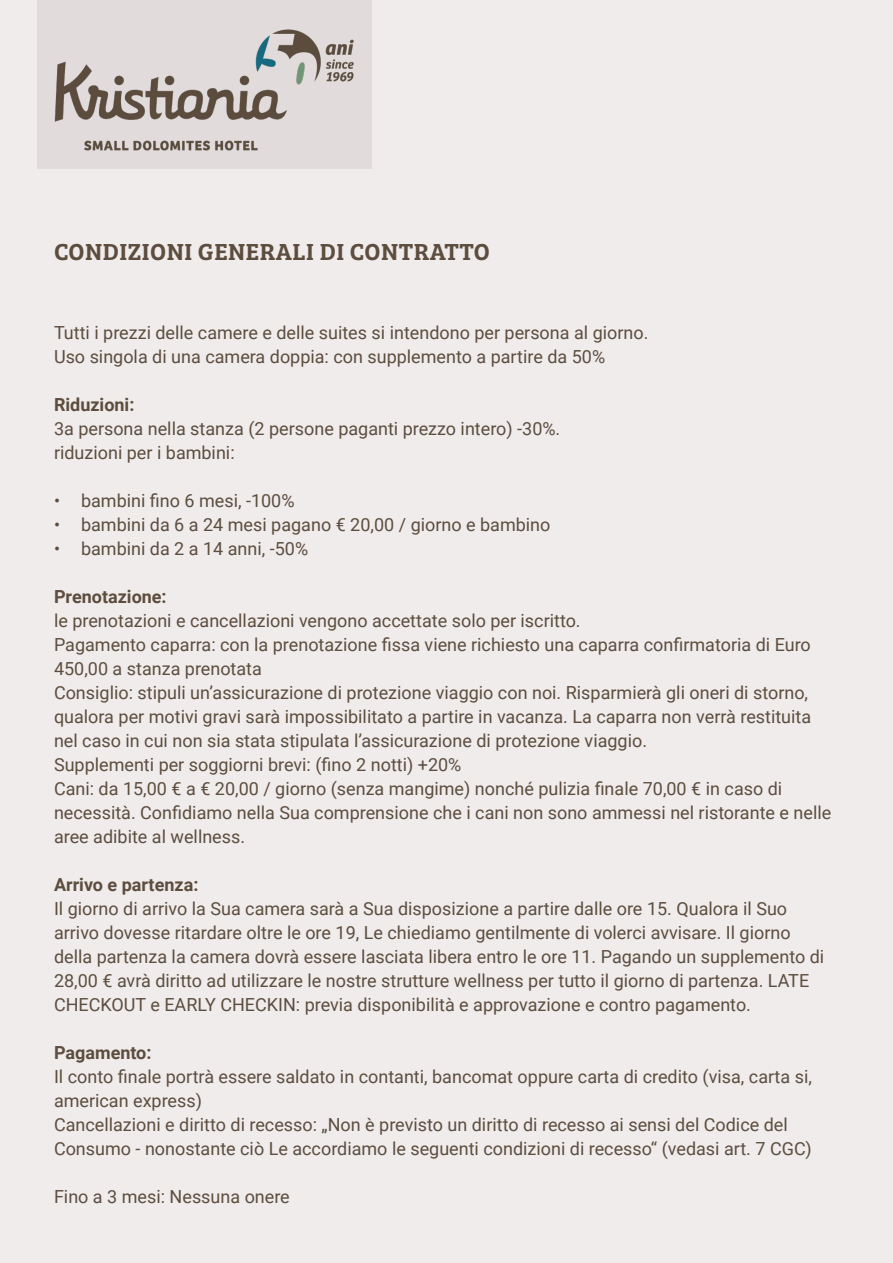
<style>
.page{position:relative;width:893px;height:1263px;background:#f0ecec}
.page>*{position:absolute;margin:0;border:0;box-sizing:border-box;transform-origin:0 0}
.t1{font:24px "Bree Serif Sb";letter-spacing:.02em;color:#5c4d3e}
.t2{font:18px/24px "Roboto";color:#5c4d3e}
.t3{font:700 18px "Roboto";color:#5c4d3e}
</style>
<div class="page">
<img style="left:37px;top:0;width:335px;height:169px">
<h1 class="t1" style="left:54px;top:233px;width:437px">CONDIZIONI GENERALI DI CONTRATTO</h1>
<p class="t2" style="left:54px;top:320px;width:596px">Tutti i prezzi delle camere e delle suites si intendono per persona al giorno.<br>Uso singola di una camera doppia: con supplemento a partire da 50%</p>
<p class="t3" style="left:54px;top:392px;width:82px">Riduzioni:</p>
<p class="t2" style="left:54px;top:416px;width:508px">3a persona nella stanza (2 persone paganti prezzo intero) -30%. riduzioni per i bambini:</p>
<p class="t2" style="left:54px;top:488px;width:242px">• bambini fino 6 mesi, -100%</p>
<p class="t2" style="left:54px;top:512px;width:498px">• bambini da 6 a 24 mesi pagano € 20,00 / giorno e bambino</p>
<p class="t2" style="left:54px;top:536px;width:256px">• bambini da 2 a 14 anni, -50%</p>
<p class="t3" style="left:54px;top:584px;width:114px">Prenotazione:</p>
<p class="t2" style="left:54px;top:608px;width:779px">le prenotazioni e cancellazioni vengono accettate solo per iscritto.<br>Pagamento caparra: con la prenotazione fissa viene richiesto una caparra confirmatoria di Euro 450,00 a stanza prenotata<br>Consiglio: stipuli un’assicurazione di protezione viaggio con noi. Risparmierà gli oneri di storno, qualora per motivi gravi sarà impossibilitato a partire in vacanza. La caparra non verrà restituita nel caso in cui non sia stata stipulata l’assicurazione di protezione viaggio.<br>Supplementi per soggiorni brevi: (fino 2 notti) +20%<br>Cani: da 15,00 € a € 20,00 / giorno (senza mangime) nonché pulizia finale 70,00 € in caso di necessità. Confidiamo nella Sua comprensione che i cani non sono ammessi nel ristorante e nelle aree adibite al wellness.</p>
<p class="t3" style="left:54px;top:872px;width:146px">Arrivo e partenza:</p>
<p class="t2" style="left:54px;top:896px;width:772px">Il giorno di arrivo la Sua camera sarà a Sua disposizione a partire dalle ore 15. Qualora il Suo arrivo dovesse ritardare oltre le ore 19, Le chiediamo gentilmente di volerci avvisare. Il giorno della partenza la camera dovrà essere lasciata libera entro le ore 11. Pagando un supplemento di 28,00 € avrà diritto ad utilizzare le nostre strutture wellness per tutto il giorno di partenza. LATE CHECKOUT e EARLY CHECKIN: previa disponibilità e approvazione e contro pagamento.</p>
<p class="t3" style="left:54px;top:1040px;width:99px">Pagamento:</p>
<p class="t2" style="left:54px;top:1064px;width:759px">Il conto finale portrà essere saldato in contanti, bancomat oppure carta di credito (visa, carta si, american express)<br>Cancellazioni e diritto di recesso: „Non è previsto un diritto di recesso ai sensi del Codice del Consumo - nonostante ciò Le accordiamo le seguenti condizioni di recesso“ (vedasi art. 7 CGC)</p>
<p class="t2" style="left:54px;top:1184px;width:237px">Fino a 3 mesi: Nessuna onere</p>
</div>
